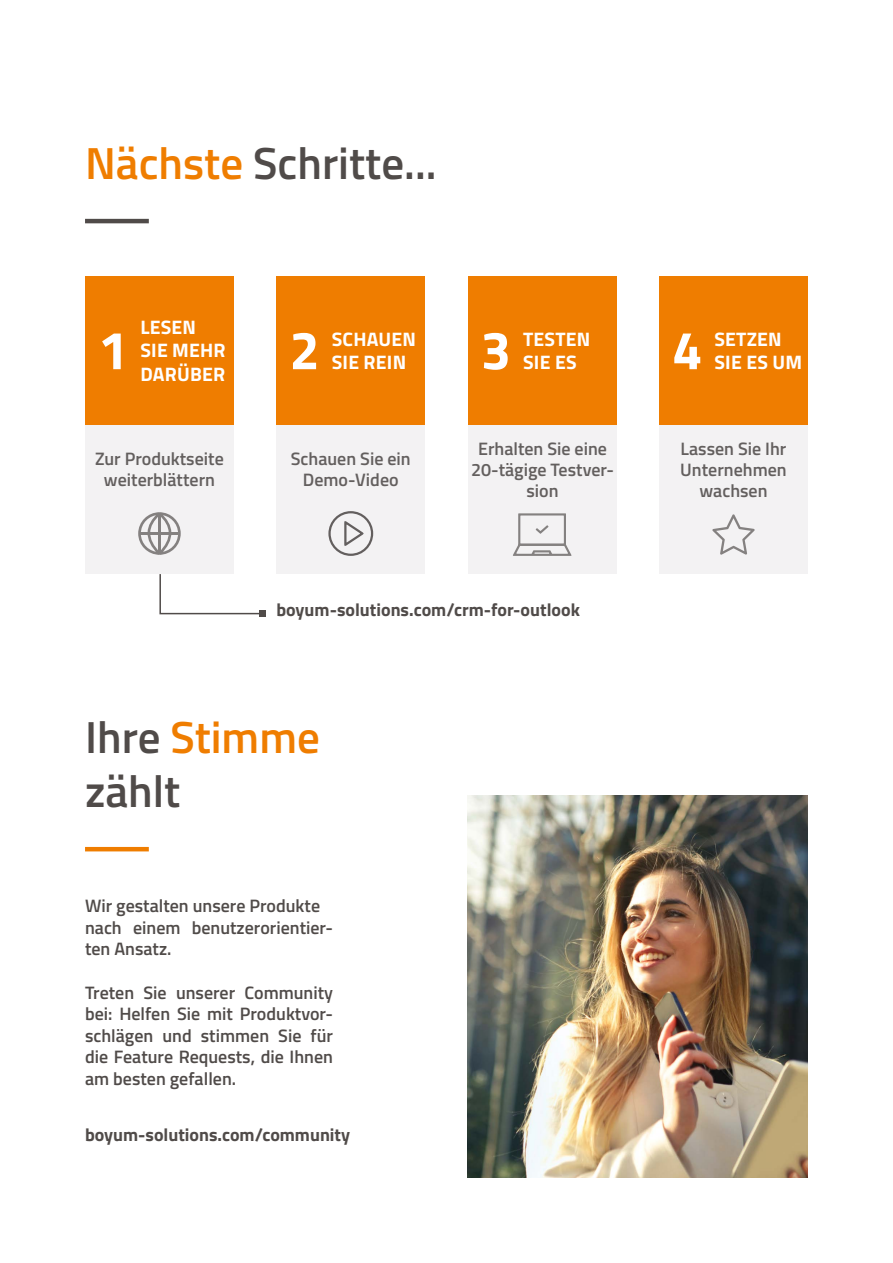
<style>
.page{position:relative;width:893px;height:1263px;background:#fff}
.page>*{position:absolute;margin:0;border:0;box-sizing:border-box;transform-origin:0 0}
.t1{font:700 54px "Titillium Web";color:#fff}
.t2{font:600 45px/54px "Titillium Web";color:#504b49}
.t3{font:700 19.5px/23.4px "Titillium Web";letter-spacing:.01em;color:#fff}
.t4{font:600 18px/21.6px "Titillium Web";color:#504b49}
.t5{font:600 18px/21px "Titillium Web";color:#635f5e;text-align:center}
.t6{font:700 18px "Titillium Web";color:#504b49}
.s1{color:#ef7d00}
</style>
<div class="page">
<hr style="left:85px;top:219px;width:64px;height:4px;background:#504b49">
<svg style="left:159px;top:574px;width:107px;height:43px"></svg>
<hr style="left:85px;top:847px;width:64px;height:4px;background:#ef7d00">
<div style="left:85px;top:276px;width:149px;height:149px;background:#ef7d00"></div>
<div style="left:85px;top:425px;width:149px;height:149px;background:#f3f2f3"></div>
<div style="left:276px;top:276px;width:149px;height:149px;background:#ef7d00"></div>
<div style="left:276px;top:425px;width:149px;height:149px;background:#f3f2f3"></div>
<div style="left:468px;top:276px;width:149px;height:149px;background:#ef7d00"></div>
<div style="left:468px;top:425px;width:149px;height:149px;background:#f3f2f3"></div>
<div style="left:659px;top:276px;width:149px;height:149px;background:#ef7d00"></div>
<div style="left:659px;top:425px;width:149px;height:149px;background:#f3f2f3"></div>
<svg style="left:138px;top:512px;width:43px;height:43px"></svg>
<svg style="left:344px;top:521px;width:20px;height:25px"></svg>
<div style="left:328px;top:511px;width:45px;height:45px;border:2px solid #635f5e;border-radius:50%"></div>
<svg style="left:712px;top:514px;width:43px;height:41px"></svg>
<svg style="left:513px;top:513px;width:59px;height:43px"></svg>
<img style="left:467px;top:795px;width:341px;height:383px">
<h2 class="t2" style="left:85px;top:134px;width:353px"><span class="s1">Nächste</span> Schritte...</h2>
<p class="t3" style="left:140px;top:314px;width:87px">LESEN<br>SIE MEHR<br>DARÜBER</p>
<p class="t3" style="left:332px;top:326px;width:86px">SCHAUEN<br>SIE REIN</p>
<p class="t3" style="left:523px;top:326px;width:69px">TESTEN<br>SIE ES</p>
<p class="t3" style="left:714px;top:326px;width:69px">SETZEN</p>
<h1 class="t1" style="left:98px;top:309px;width:32px">1</h1>
<h1 class="t1" style="left:289px;top:309px;width:32px">2</h1>
<h1 class="t1" style="left:481px;top:309px;width:32px">3</h1>
<h1 class="t1" style="left:672px;top:309px;width:32px">4</h1>
<p class="t3" style="left:714px;top:350px;width:89px">SIE ES UM</p>
<p class="t5" style="left:95px;top:447px;width:130px">Zur Produktseite weiterblättern</p>
<p class="t5" style="left:291px;top:447px;width:121px">Schauen Sie ein<br>Demo-Video</p>
<p class="t5" style="left:680px;top:437px;width:108px">Lassen Sie Ihr<br>Unternehmen wachsen</p>
<p class="t5" style="left:471px;top:437px;width:144px">Erhalten Sie eine<br>20-tägige Testver&shy;sion</p>
<p class="t6" style="left:276px;top:596px;width:305px">boyum-solutions.com/crm-for-outlook</p>
<h2 class="t2" style="left:85px;top:708px;width:236px">Ihre <span class="s1">Stimme </span>zählt</h2>
<p class="t4" style="left:85px;top:894px;width:250px">Wir gestalten unsere Produkte nach einem benutzerorientier&shy;ten Ansatz.</p>
<p class="t4" style="left:85px;top:980px;width:250px;text-align:justify">Treten Sie unserer Community bei: Helfen Sie mit Produktvor&shy;schlägen und stimmen Sie für die Feature Requests, die Ihnen am besten gefallen.</p>
<p class="t6" style="left:85px;top:1121px;width:267px">boyum-solutions.com/community</p>
</div>
